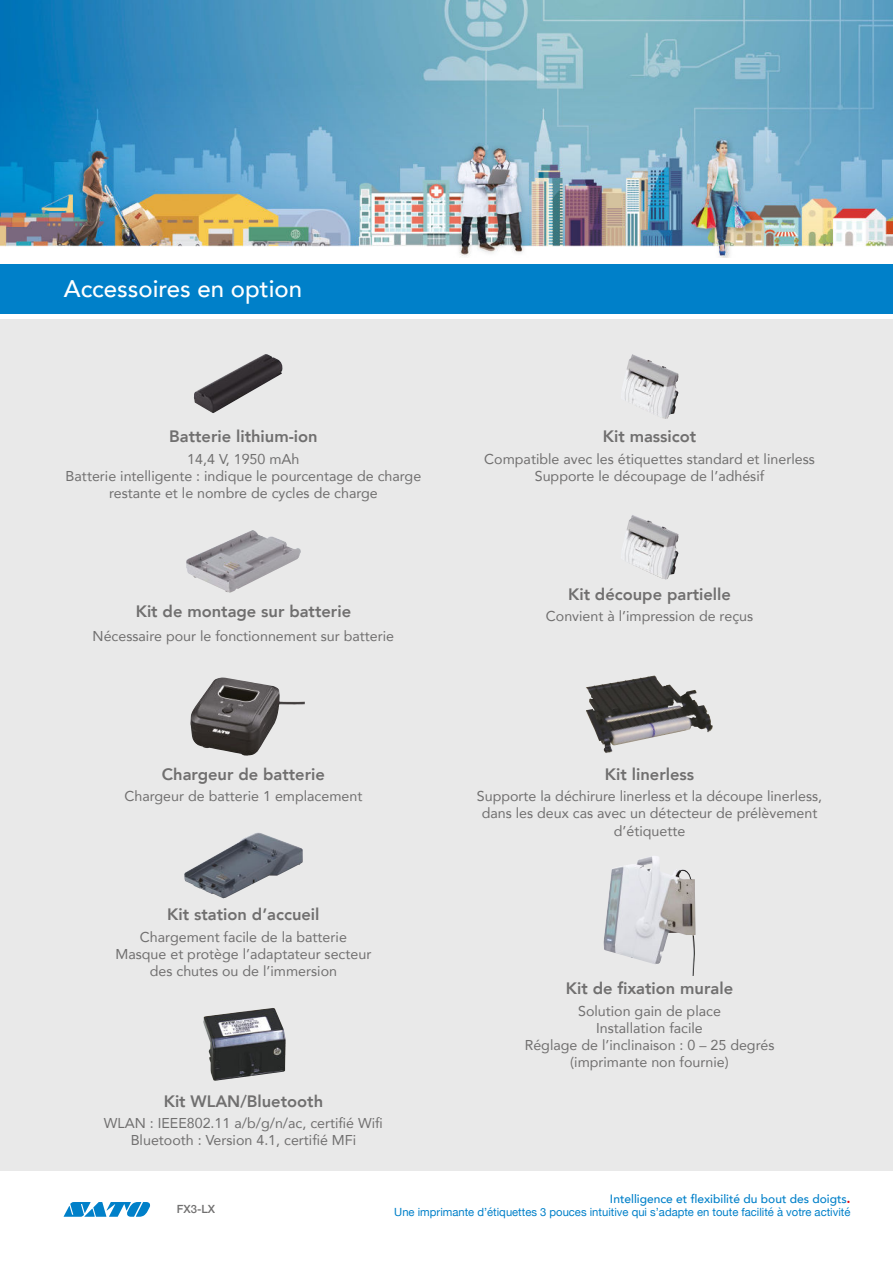
<style>
.page{position:relative;width:893px;height:1263px;background:#fff}
.page>*{position:absolute;margin:0;border:0;box-sizing:border-box;transform-origin:0 0}
.t1{font:500 24px "Avenir";color:#fff}
.t2{font:800 16.5px "Avenir";color:#706f6f}
.t3{font:14.25px/17.1px "Avenir";color:#706f6f;text-align:center}
.t4{font:500 12px "Avenir";color:#0080c9}
.t5{font:11.25px "Helvetica Neue";color:#0080c9}
.t6{font:500 11.25px "Helvetica Neue";color:#706f6f}
.s1{font-weight:900;color:#e30613}
</style>
<div class="page">
<div style="left:0;top:319px;width:893px;height:851px;background:#e9e9e9"></div>
<img style="left:0;top:0;width:893px;height:258px">
<div style="left:0;top:264px;width:893px;height:50px;background:#0080c9"></div>
<svg style="left:64px;top:1202px;width:86px;height:15px"></svg>
<img style="left:194px;top:354px;width:89px;height:59px">
<img style="left:186px;top:530px;width:115px;height:63px">
<img style="left:190px;top:677px;width:115px;height:79px">
<img style="left:184px;top:832px;width:119px;height:66px">
<img style="left:604px;top:856px;width:91px;height:120px">
<img style="left:623px;top:354px;width:56px;height:65px">
<img style="left:622px;top:515px;width:57px;height:64px">
<img style="left:203px;top:1008px;width:68px;height:42px">
<h1 class="t1" style="left:64px;top:279px;width:240px">Accessoires en option</h1>
<p class="t2" style="left:169px;top:430px;width:150px">Batterie lithium-ion</p>
<p class="t3" style="left:66px;top:450px;width:357px">14,4 V, 1950 mAh<br>Batterie intelligente : indique le pourcentage de charge restante et le nombre de cycles de charge</p>
<p class="t2" style="left:136px;top:604px;width:217px">Kit de montage sur batterie</p>
<p class="t3" style="left:93px;top:627px;width:303px">Nécessaire pour le fonctionnement sur batterie</p>
<p class="t2" style="left:162px;top:767px;width:164px">Chargeur de batterie</p>
<p class="t3" style="left:124px;top:787px;width:239px">Chargeur de batterie 1 emplacement</p>
<p class="t2" style="left:167px;top:907px;width:154px">Kit station d’accueil</p>
<p class="t3" style="left:115px;top:928px;width:257px">Chargement facile de la batterie<br>Masque et protège l’adaptateur secteur des chutes ou de l’immersion</p>
<p class="t2" style="left:164px;top:1094px;width:161px">Kit WLAN/Bluetooth</p>
<p class="t3" style="left:104px;top:1114px;width:281px">WLAN : IEEE802.11 a/b/g/n/ac, certifié Wifi<br>Bluetooth : Version 4.1, certifié MFi</p>
<p class="t2" style="left:603px;top:430px;width:95px">Kit massicot</p>
<p class="t3" style="left:484px;top:450px;width:332px">Compatible avec les étiquettes standard et linerless<br>Supporte le découpage de l’adhésif</p>
<p class="t2" style="left:568px;top:587px;width:164px">Kit découpe partielle</p>
<p class="t3" style="left:546px;top:607px;width:209px">Convient à l’impression de reçus</p>
<p class="t2" style="left:605px;top:767px;width:91px">Kit linerless</p>
<p class="t3" style="left:477px;top:787px;width:347px">Supporte la déchirure linerless et la découpe linerless, dans les deux cas avec un détecteur de prélèvement d’étiquette</p>
<p class="t2" style="left:566px;top:975px;width:169px">Kit de fixation murale</p>
<p class="t3" style="left:525px;top:1001px;width:251px">Solution gain de place<br>Installation facile<br>Réglage de l’inclinaison : 0 – 25 degrés (imprimante non fournie)</p>
<p class="t6" style="left:177px;top:1203px;width:40px">FX3-LX</p>
<p class="t4" style="left:610px;top:1188px;width:242px">Intelligence et flexibilité du bout des doigts<span class="s1">.</span></p>
<p class="t5" style="left:394px;top:1207px;width:458px">Une imprimante d’étiquettes 3 pouces intuitive qui s’adapte en toute facilité à votre activité</p>
</div>
